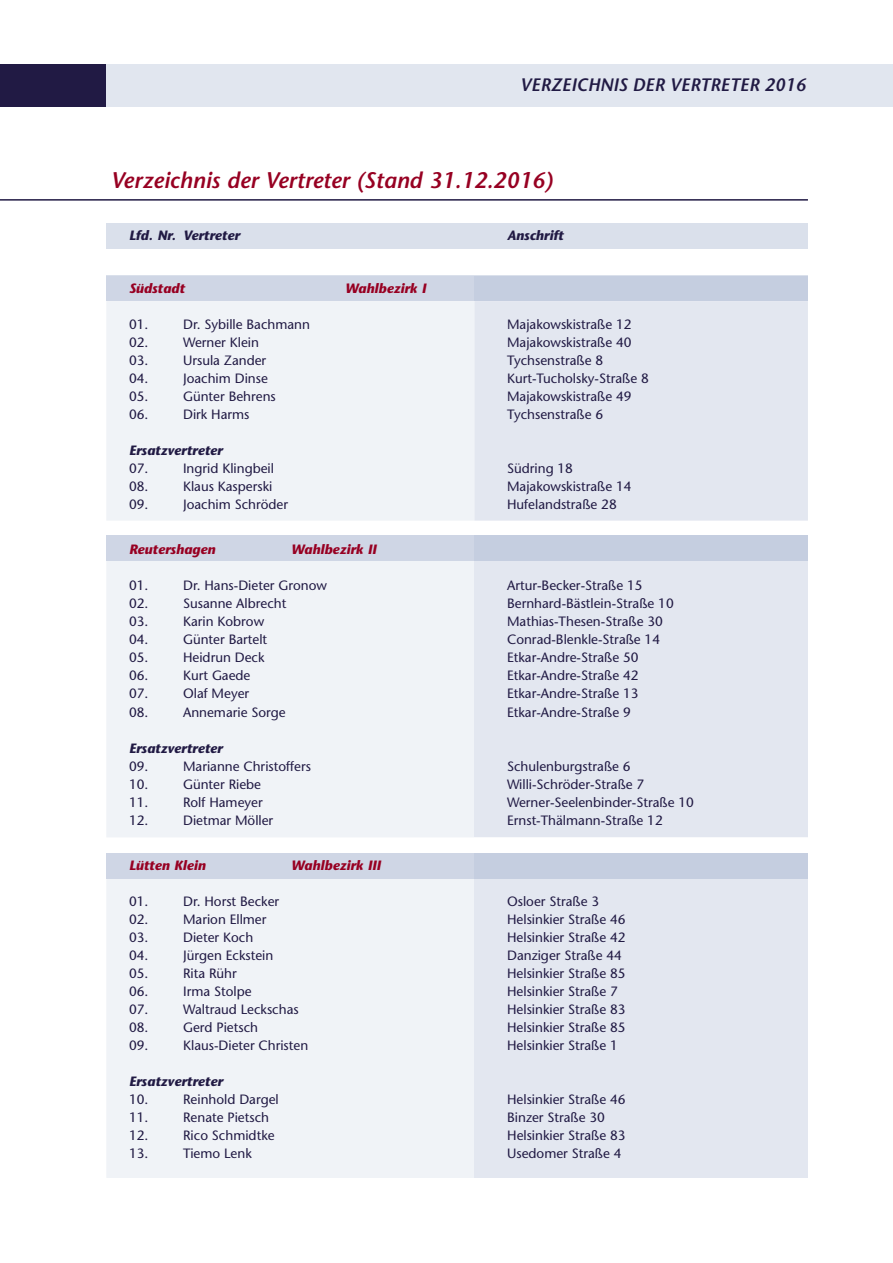
<style>
.page{position:relative;width:893px;height:1263px;background:#fff}
.page>*{position:absolute;margin:0;border:0;box-sizing:border-box;transform-origin:0 0}
.t1{font:italic 600 22.5px "Stone Sans";color:#970022}
.t2{font:italic 600 18px "Stone Sans";color:#211a44}
.t3{font:13.5px "Stone Sans";color:#211a44}
.t4{font:italic 700 13.5px "Stone Sans";color:#211a44}
.t5{font:italic 700 13.5px "Stone Sans";color:#970022}
.s1{font-family:"Lucida Grande"}
</style>
<div class="page">
<div style="left:106px;top:223px;width:702px;height:25px;background:#dae0eb"></div>
<div style="left:106px;top:879px;width:368px;height:299px;background:#f0f3f7"></div>
<div style="left:474px;top:879px;width:334px;height:299px;background:#e3e7f0"></div>
<div style="left:106px;top:561px;width:368px;height:276px;background:#f0f3f7"></div>
<div style="left:474px;top:561px;width:334px;height:276px;background:#e3e7f0"></div>
<div style="left:106px;top:301px;width:368px;height:219px;background:#f0f3f7"></div>
<div style="left:474px;top:301px;width:334px;height:220px;background:#e3e7f0"></div>
<hr style="left:0;top:199px;width:808px;height:2px;background:#211a44">
<div style="left:106px;top:276px;width:368px;height:25px;background:#cfd6e5"></div>
<div style="left:474px;top:276px;width:334px;height:25px;background:#c5cee0"></div>
<div style="left:106px;top:535px;width:702px;height:26px;background:#cfd6e5"></div>
<div style="left:474px;top:536px;width:334px;height:25px;background:#c5cee0"></div>
<hr style="left:106px;top:853px;width:368px;height:1px;background:#dae0eb">
<div style="left:106px;top:854px;width:368px;height:25px;background:#cfd6e5"></div>
<svg style="left:474px;top:853px;width:334px;height:1px"></svg>
<div style="left:474px;top:854px;width:334px;height:25px;background:#c5cee0"></div>
<div style="left:0;top:64px;width:893px;height:42px;background:#e1e6ef"></div>
<div style="left:0;top:64px;width:106px;height:42px;background:#211a44"></div>
<h2 class="t2" style="left:520px;top:78px;width:287px">VERZEICHNIS DER VERTRETER 2016</h2>
<h1 class="t1" style="left:111px;top:172px;width:443px">Verzeichnis der Vertreter (Stand 31.12.2016)</h1>
<p class="t4" style="left:129px;top:230px;width:112px">Lfd. Nr. Vertreter</p>
<p class="t4" style="left:507px;top:230px;width:58px">Anschrift</p>
<p class="t5" style="left:129px;top:283px;width:57px">Südstadt</p>
<p class="t5" style="left:345px;top:283px;width:83px">Wahlbezirk I</p>
<p class="t3" style="left:129px;top:319px;width:21px">01.</p>
<p class="t3" style="left:183px;top:319px;width:128px">Dr. Sybille Bachmann</p>
<p class="t3" style="left:507px;top:319px;width:126px">Majakowskistraße 12</p>
<p class="t3" style="left:129px;top:337px;width:21px">02.</p>
<p class="t3" style="left:183px;top:337px;width:77px">Werner Klein</p>
<p class="t3" style="left:507px;top:337px;width:126px">Majakowskistraße 40</p>
<p class="t3" style="left:129px;top:355px;width:21px">03.</p>
<p class="t3" style="left:183px;top:355px;width:85px">Ursula Zander</p>
<p class="t3" style="left:507px;top:355px;width:98px">Tychsenstraße 8</p>
<p class="t3" style="left:129px;top:373px;width:21px">04.</p>
<p class="t3" style="left:183px;top:373px;width:86px">Joachim Dinse</p>
<p class="t3" style="left:507px;top:373px;width:143px">Kurt-Tucholsky-Straße 8</p>
<p class="t3" style="left:129px;top:391px;width:21px">05.</p>
<p class="t3" style="left:183px;top:391px;width:94px">Günter Behrens</p>
<p class="t3" style="left:507px;top:391px;width:126px">Majakowskistraße 49</p>
<p class="t3" style="left:129px;top:409px;width:21px">06.</p>
<p class="t3" style="left:183px;top:409px;width:68px">Dirk Harms</p>
<p class="t3" style="left:507px;top:409px;width:98px">Tychsenstraße 6</p>
<p class="t4" style="left:129px;top:445px;width:95px">Ersatzvertreter</p>
<p class="t3" style="left:129px;top:463px;width:21px">07.</p>
<p class="t3" style="left:183px;top:463px;width:92px">Ingrid Klingbeil</p>
<p class="t3" style="left:507px;top:463px;width:67px">Su<span class="s1">̈</span>dring 18</p>
<p class="t3" style="left:129px;top:481px;width:21px">08.</p>
<p class="t3" style="left:183px;top:481px;width:91px">Klaus Kasperski</p>
<p class="t3" style="left:507px;top:481px;width:126px">Majakowskistraße 14</p>
<p class="t3" style="left:129px;top:499px;width:21px">09.</p>
<p class="t3" style="left:183px;top:499px;width:107px">Joachim Schröder</p>
<p class="t3" style="left:507px;top:499px;width:111px">Hufelandstraße 28</p>
<p class="t5" style="left:129px;top:544px;width:88px">Reutershagen</p>
<p class="t5" style="left:291px;top:544px;width:87px">Wahlbezirk II</p>
<p class="t3" style="left:129px;top:580px;width:21px">01.</p>
<p class="t3" style="left:183px;top:580px;width:145px">Dr. Hans-Dieter Gronow</p>
<p class="t3" style="left:507px;top:580px;width:137px">Artur-Becker-Straße 15</p>
<p class="t3" style="left:129px;top:598px;width:21px">02.</p>
<p class="t3" style="left:183px;top:598px;width:105px">Susanne Albrecht</p>
<p class="t3" style="left:507px;top:598px;width:168px">Bernhard-Bästlein-Straße 10</p>
<p class="t3" style="left:129px;top:616px;width:21px">03.</p>
<p class="t3" style="left:183px;top:616px;width:83px">Karin Kobrow</p>
<p class="t3" style="left:507px;top:616px;width:157px">Mathias-Thesen-Straße 30</p>
<p class="t3" style="left:129px;top:634px;width:21px">04.</p>
<p class="t3" style="left:183px;top:634px;width:86px">Gu<span class="s1">̈</span>nter Bartelt</p>
<p class="t3" style="left:507px;top:634px;width:155px">Conrad-Blenkle-Straße 14</p>
<p class="t3" style="left:129px;top:652px;width:21px">05.</p>
<p class="t3" style="left:183px;top:652px;width:83px">Heidrun Deck</p>
<p class="t3" style="left:507px;top:652px;width:133px">Etkar-Andre-Straße 50</p>
<p class="t3" style="left:129px;top:670px;width:21px">06.</p>
<p class="t3" style="left:183px;top:670px;width:69px">Kurt Gaede</p>
<p class="t3" style="left:507px;top:670px;width:133px">Etkar-Andre-Straße 42</p>
<p class="t3" style="left:129px;top:688px;width:21px">07.</p>
<p class="t3" style="left:183px;top:688px;width:68px">Olaf Meyer</p>
<p class="t3" style="left:507px;top:688px;width:133px">Etkar-Andre-Straße 13</p>
<p class="t3" style="left:129px;top:706px;width:21px">08.</p>
<p class="t3" style="left:183px;top:706px;width:104px">Annemarie Sorge</p>
<p class="t3" style="left:507px;top:706px;width:125px">Etkar-Andre-Straße 9</p>
<p class="t4" style="left:129px;top:742px;width:95px">Ersatzvertreter</p>
<p class="t3" style="left:129px;top:760px;width:21px">09.</p>
<p class="t3" style="left:183px;top:760px;width:129px">Marianne Christoffers</p>
<p class="t3" style="left:507px;top:760px;width:125px">Schulenburgstraße 6</p>
<p class="t3" style="left:129px;top:778px;width:21px">10.</p>
<p class="t3" style="left:183px;top:778px;width:80px">Gu<span class="s1">̈</span>nter Riebe</p>
<p class="t3" style="left:507px;top:778px;width:139px">Willi-Schröder-Straße 7</p>
<p class="t3" style="left:129px;top:796px;width:21px">11.</p>
<p class="t3" style="left:183px;top:796px;width:81px">Rolf Hameyer</p>
<p class="t3" style="left:507px;top:796px;width:188px">Werner-Seelenbinder-Straße 10</p>
<p class="t3" style="left:129px;top:814px;width:21px">12.</p>
<p class="t3" style="left:183px;top:814px;width:92px">Dietmar Möller</p>
<p class="t3" style="left:507px;top:814px;width:157px">Ernst-Thälmann-Straße 12</p>
<p class="t5" style="left:129px;top:859px;width:78px">Lütten Klein</p>
<p class="t5" style="left:291px;top:859px;width:91px">Wahlbezirk III</p>
<p class="t3" style="left:129px;top:895px;width:21px">01.</p>
<p class="t3" style="left:183px;top:895px;width:98px">Dr. Horst Becker</p>
<p class="t3" style="left:507px;top:895px;width:94px">Osloer Straße 3</p>
<p class="t3" style="left:129px;top:913px;width:21px">02.</p>
<p class="t3" style="left:183px;top:913px;width:85px">Marion Ellmer</p>
<p class="t3" style="left:507px;top:913px;width:120px">Helsinkier Straße 46</p>
<p class="t3" style="left:129px;top:931px;width:21px">03.</p>
<p class="t3" style="left:183px;top:931px;width:72px">Dieter Koch</p>
<p class="t3" style="left:507px;top:931px;width:120px">Helsinkier Straße 42</p>
<p class="t3" style="left:129px;top:949px;width:21px">04.</p>
<p class="t3" style="left:183px;top:949px;width:92px">Ju<span class="s1">̈</span>rgen Eckstein</p>
<p class="t3" style="left:507px;top:949px;width:116px">Danziger Straße 44</p>
<p class="t3" style="left:129px;top:967px;width:21px">05.</p>
<p class="t3" style="left:183px;top:967px;width:55px">Rita Ru<span class="s1">̈</span>hr</p>
<p class="t3" style="left:507px;top:967px;width:120px">Helsinkier Straße 85</p>
<p class="t3" style="left:129px;top:985px;width:21px">06.</p>
<p class="t3" style="left:183px;top:985px;width:70px">Irma Stolpe</p>
<p class="t3" style="left:507px;top:985px;width:112px">Helsinkier Straße 7</p>
<p class="t3" style="left:129px;top:1003px;width:21px">07.</p>
<p class="t3" style="left:183px;top:1003px;width:117px">Waltraud Leckschas</p>
<p class="t3" style="left:507px;top:1003px;width:120px">Helsinkier Straße 83</p>
<p class="t3" style="left:129px;top:1021px;width:21px">08.</p>
<p class="t3" style="left:183px;top:1021px;width:77px">Gerd Pietsch</p>
<p class="t3" style="left:507px;top:1021px;width:120px">Helsinkier Straße 85</p>
<p class="t3" style="left:129px;top:1039px;width:21px">09.</p>
<p class="t3" style="left:183px;top:1039px;width:127px">Klaus-Dieter Christen</p>
<p class="t3" style="left:507px;top:1039px;width:112px">Helsinkier Straße 1</p>
<p class="t4" style="left:129px;top:1075px;width:95px">Ersatzvertreter</p>
<p class="t3" style="left:129px;top:1093px;width:21px">10.</p>
<p class="t3" style="left:183px;top:1093px;width:97px">Reinhold Dargel</p>
<p class="t3" style="left:507px;top:1093px;width:120px">Helsinkier Straße 46</p>
<p class="t3" style="left:129px;top:1111px;width:21px">11.</p>
<p class="t3" style="left:183px;top:1111px;width:87px">Renate Pietsch</p>
<p class="t3" style="left:507px;top:1111px;width:99px">Binzer Straße 30</p>
<p class="t3" style="left:129px;top:1129px;width:21px">12.</p>
<p class="t3" style="left:183px;top:1129px;width:93px">Rico Schmidtke</p>
<p class="t3" style="left:507px;top:1129px;width:120px">Helsinkier Straße 83</p>
<p class="t3" style="left:129px;top:1147px;width:21px">13.</p>
<p class="t3" style="left:183px;top:1147px;width:70px">Tiemo Lenk</p>
<p class="t3" style="left:507px;top:1147px;width:116px">Usedomer Straße 4</p>
</div>
